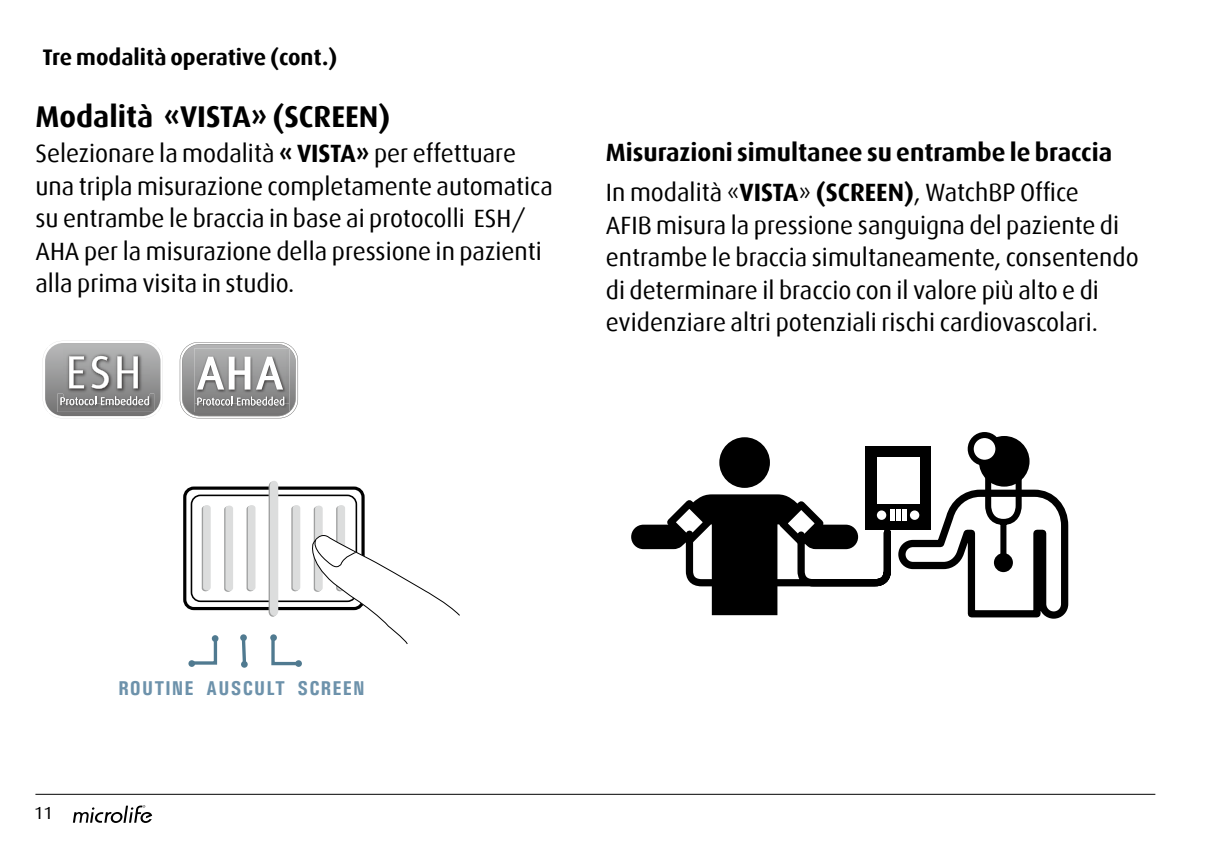
<style>
.page{position:relative;width:1205px;height:851px;background:#fff}
.page>*{position:absolute;margin:0;border:0;box-sizing:border-box;transform-origin:0 0}
.t1{font:700 30px "Dax";color:#000}
.t2{font:25px/32.5px "Dax";color:#000}
.t3{font:700 25px/39.5px "Dax";color:#000}
.t4{font:700 22.5px "Dax";color:#000}
.t5{font:700 condensed 20px "Univers";letter-spacing:.06em;color:#6d92ab}
.t6{font:17.5px "Dax";color:#000}
.s1{font-weight:700}
.s2{font-weight:400}
</style>
<div class="page">
<hr style="left:35px;top:793px;width:1120px;height:1px;background:#000">
<svg style="left:73px;top:805px;width:79px;height:17px"></svg>
<svg style="left:43px;top:341px;width:120px;height:77px"></svg>
<svg style="left:180px;top:342px;width:118px;height:76px"></svg>
<div style="left:719px;top:437px;width:51px;height:51px;background:#000;border-radius:50%"></div>
<div style="left:979px;top:436px;width:50px;height:50px;background:#000;border-radius:50%"></div>
<svg style="left:971px;top:435px;width:27px;height:27px"></svg>
<div style="left:967px;top:432px;width:34px;height:33px;border:6px solid #000;border-radius:50%"></div>
<svg style="left:631px;top:458px;width:438px;height:161px"></svg>
<div style="left:865px;top:446px;width:66px;height:84px;background:#000"></div>
<div style="left:877px;top:457px;width:42px;height:47px;background:#fff"></div>
<div style="left:910px;top:510px;width:9px;height:10px;background:#fff;border-radius:50%"></div>
<div style="left:877px;top:510px;width:9px;height:10px;background:#fff;border-radius:50%"></div>
<hr style="left:890px;top:509px;width:4px;height:11px;background:#fff">
<hr style="left:896px;top:509px;width:4px;height:11px;background:#fff">
<hr style="left:902px;top:509px;width:4px;height:11px;background:#fff">
<div style="left:241px;top:661px;width:7px;height:6px;background:#507a90;border-radius:50%"></div>
<div style="left:295px;top:660px;width:7px;height:6px;background:#507a90;border-radius:50%"></div>
<svg style="left:270px;top:635px;width:30px;height:31px"></svg>
<svg style="left:190px;top:635px;width:29px;height:31px"></svg>
<svg style="left:240px;top:636px;width:8px;height:29px"></svg>
<div style="left:183px;top:486px;width:182px;height:124px;border:3px solid #000;border-radius:9px"></div>
<div style="left:191px;top:494px;width:166px;height:108px;border:2px solid #000;border-radius:9px"></div>
<div style="left:291px;top:506px;width:8px;height:85px;background:#b2b3b3;border-radius:3px"></div>
<div style="left:314px;top:506px;width:7px;height:85px;background:#9fa0a0;border-radius:3px"></div>
<div style="left:336px;top:506px;width:8px;height:85px;background:#acadad;border-radius:3px"></div>
<svg style="left:202px;top:506px;width:7px;height:85px"></svg>
<div style="left:224px;top:506px;width:8px;height:85px;background:#9fa0a0;border-radius:3px"></div>
<div style="left:246px;top:506px;width:8px;height:85px;background:#a6a7a7;border-radius:3px"></div>
<svg style="left:269px;top:481px;width:8px;height:135px"></svg>
<div style="left:293px;top:505px;width:7px;height:85px;background:#dcdddd;border-radius:3px"></div>
<div style="left:315px;top:505px;width:8px;height:86px;background:#dcdddd;border-radius:3px"></div>
<div style="left:337px;top:505px;width:8px;height:85px;background:#dcdddd;border-radius:3px"></div>
<div style="left:203px;top:505px;width:8px;height:85px;background:#dcdddd;border-radius:3px"></div>
<div style="left:225px;top:505px;width:8px;height:86px;background:#dcdddd;border-radius:3px"></div>
<div style="left:248px;top:505px;width:7px;height:85px;background:#dcdddd;border-radius:3px"></div>
<div style="left:270px;top:480px;width:8px;height:135px;background:#dcdddd;border-radius:4px"></div>
<svg style="left:307px;top:531px;width:153px;height:113px"></svg>
<p class="t4" style="left:43px;top:44px;width:296px">Tre modalità operative (cont.)</p>
<p class="t1" style="left:35px;top:100px;width:356px">Modalità «VISTA» (SCREEN)</p>
<p class="t2" style="left:35px;top:138px;width:519px">Selezionare la modalità <span class="s1">« VISTA»</span> per effettuare una tripla misurazione completamente automatica su entrambe le braccia in base ai protocolli ESH/ AHA per la misurazione della pressione in pazienti alla prima visita in studio.</p>
<p class="t3" style="left:606px;top:133px;width:508px">Misurazioni simultanee su entrambe le braccia<br><span class="s2">In modalità «</span>VISTA<span class="s2">»</span> (SCREEN)<span class="s2">, WatchBP Office</span></p>
<p class="t2" style="left:606px;top:209px;width:534px">AFIB misura la pressione sanguigna del paziente di entrambe le braccia simultaneamente, consentendo di determinare il braccio con il valore più alto e di evidenziare altri potenziali rischi cardiovascolari.</p>
<p class="t6" style="left:34px;top:803px;width:20px">11</p>
<p class="t5" style="left:118px;top:676px;width:248px">ROUTINE AUSCULT SCREEN</p>
</div>
